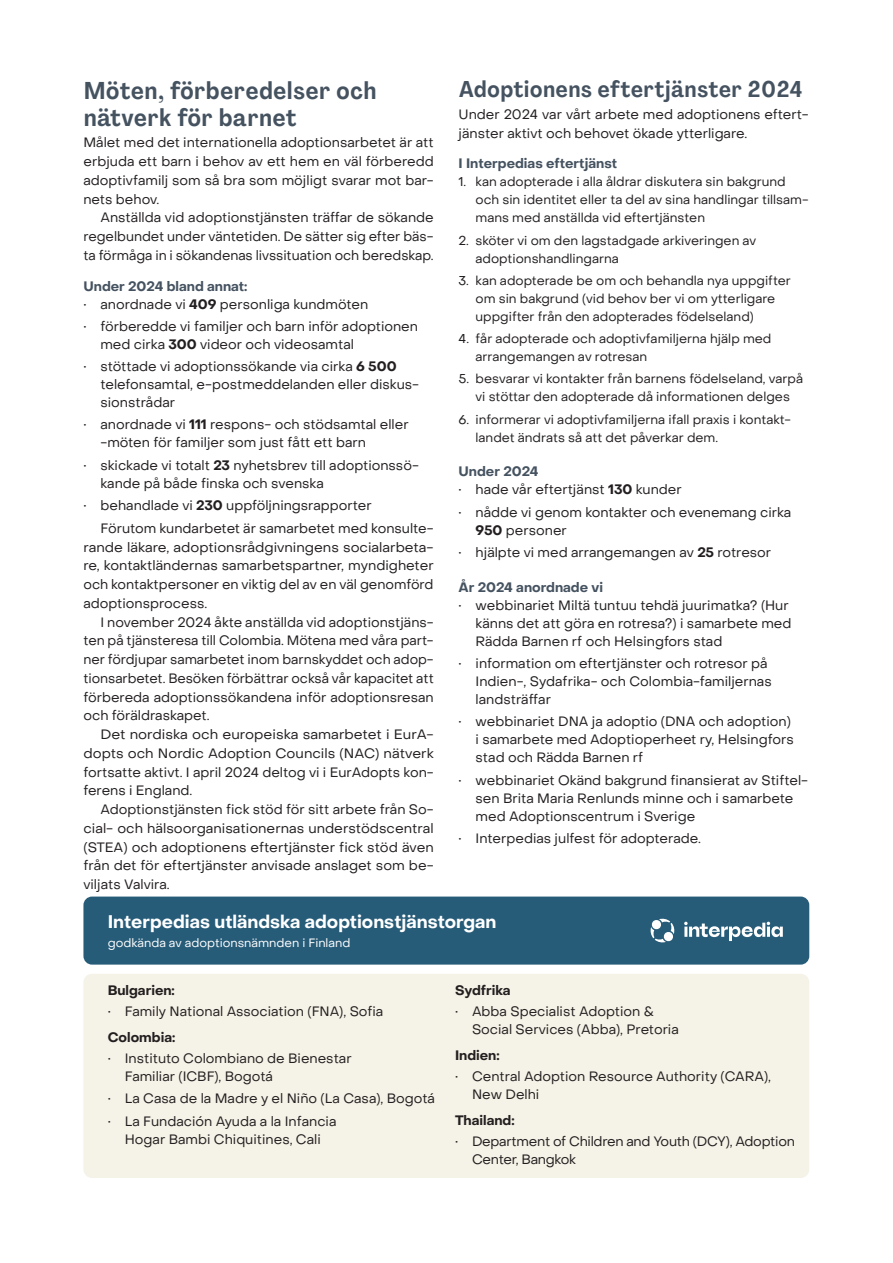
<style>
.page{position:relative;width:893px;height:1263px;background:#fff}
.page>*{position:absolute;margin:0;border:0;box-sizing:border-box;transform-origin:0 0}
.Väliotsikko{font:700 24px/27px "PP Agrandir Text";letter-spacing:-.02em;color:#455260}
.Väliotsikko-2{font:700 22.5px "PP Agrandir Text";letter-spacing:-.02em;color:#455260}
.iso_negaotsikko{font:700 18px "PP Object Sans";color:#fff}
.Leipis_FIN{font:13.5px/18px "PP Object Sans";color:#231f20}
.Leipis_1__para_FIN{font:13.5px/18.8px "PP Object Sans";color:#231f20;text-align:justify}
.Leipis_FIN-2{font:13.5px/18.8px "PP Object Sans";color:#231f20;text-align:justify;scale:1.04 1}
.Pieni_väliotsikko{font:700 13.5px "PP Object Sans";color:#455260}
.Leipis_FIN-3{font:13.5px/18px "PP Object Sans";letter-spacing:-.02em;color:#231f20}
.Boxin_väliotsikko{font:700 13.5px "PP Object Sans";color:#231f20}
.t1{font:12.75px/18px "PP Object Sans";color:#231f20}
.pieni_negaotsikko{font:12px "PP Object Sans";color:#fff}
.s1{font-weight:700}
</style>
<div class="page">
<div style="left:83px;top:974px;width:726px;height:204px;background:#f5f2e7;border-radius:9px"></div>
<div style="left:83px;top:896px;width:726px;height:68px;background:#275c79;border-radius:9px"></div>
<svg style="left:650px;top:918px;width:25px;height:25px"></svg>
<svg style="left:684px;top:922px;width:99px;height:19px"></svg>
<p class="Väliotsikko" style="left:83px;top:77px;width:295px">Möten, förberedelser och nätverk för barnet</p>
<p class="Leipis_1__para_FIN" style="left:83px;top:133px;width:352px">Målet med det internationella adoptionsarbetet är att erbjuda ett barn i behov av ett hem en väl förberedd adoptivfamilj som så bra som möjligt svarar mot bar&shy;nets behov.</p>
<p class="Leipis_FIN" style="left:83px;top:208px;width:352px;line-height:18.8px;text-align:justify;text-indent:17px">Anställda vid adoptionstjänsten träffar de sökande regelbundet under väntetiden. De sätter sig efter bäs&shy;ta förmåga in i sökandenas livssituation och beredskap.</p>
<p class="Pieni_väliotsikko" style="left:83px;top:278px;width:166px">Under 2024 bland annat:</p>
<p class="Leipis_FIN" style="left:83px;top:295px;width:286px">• anordnade vi <span class="s1">409</span> personliga kundmöten</p>
<p class="Leipis_FIN" style="left:100px;top:317px;width:319px;text-indent:-17px">• förberedde vi familjer och barn inför adoptionen med cirka <span class="s1">300</span> videor och videosamtal</p>
<p class="Leipis_FIN" style="left:100px;top:357px;width:320px;text-indent:-17px">• stöttade vi adoptionssökande via cirka <span class="s1">6 500 </span>telefonsamtal, e-postmeddelanden eller diskus&shy;sionstrådar</p>
<p class="Leipis_FIN" style="left:100px;top:416px;width:310px;text-indent:-17px">• anordnade vi <span class="s1">111</span> respons- och stödsamtal eller -möten för familjer som just fått ett barn</p>
<p class="Leipis_FIN" style="left:100px;top:456px;width:320px;text-indent:-17px">• skickade vi totalt <span class="s1">23</span> nyhetsbrev till adoptionssö&shy;kande på både finska och svenska</p>
<p class="Leipis_FIN" style="left:83px;top:496px;width:290px">• behandlade vi <span class="s1">230</span> uppföljningsrapporter</p>
<p class="Leipis_FIN" style="left:83px;top:519px;width:352px;line-height:18.8px;text-align:justify;text-indent:17px">Förutom kundarbetet är samarbetet med konsulte&shy;rande läkare, adoptionsrådgivningens socialarbeta&shy;re, kontaktländernas samarbetspartner, myndigheter och kontaktpersoner en viktig del av en väl genomförd adoptionsprocess.</p>
<p class="Leipis_FIN" style="left:83px;top:612px;width:352px;line-height:18.8px;text-align:justify;text-indent:17px">I november 2024 åkte anställda vid adoptionstjäns&shy;ten på tjänsteresa till Colombia. Mötena med våra part&shy;ner fördjupar samarbetet inom barnskyddet och adop&shy;tionsarbetet. Besöken förbättrar också vår kapacitet att förbereda adoptionssökandena inför adoptionsresan och föräldraskapet.</p>
<p class="Leipis_FIN-2" style="left:83px;top:725px;width:338px;text-indent:17px">Det nordiska och europeiska samarbetet i EurA&shy;dopts och Nordic Adoption Councils (NAC) nätverk fortsatte aktivt. I april 2024 deltog vi i EurAdopts kon&shy;ferens i England.</p>
<p class="Leipis_FIN" style="left:83px;top:800px;width:352px;line-height:18.8px;text-align:justify;text-indent:17px">Adoptionstjänsten fick stöd för sitt arbete från So&shy;cial- och hälsoorganisationernas understödscentral (STEA) och adoptionens eftertjänster fick stöd även från det för eftertjänster anvisade anslaget som be&shy;viljats Valvira.</p>
<p class="Väliotsikko-2" style="left:459px;top:75px;width:346px">Adoptionens eftertjänster 2024</p>
<p class="Leipis_1__para_FIN" style="left:459px;top:105px;width:352px">Under 2024 var vårt arbete med adoptionens eftert&shy;jänster aktivt och behovet ökade ytterligare.</p>
<p class="Pieni_väliotsikko" style="left:459px;top:155px;width:160px">I Interpedias eftertjänst</p>
<p class="t1" style="left:476px;top:173px;width:335px;text-indent:-17px">1. kan adopterade i alla åldrar diskutera sin bakgrund och sin identitet eller ta del av sina handlingar tillsam&shy;mans med anställda vid eftertjänsten</p>
<p class="t1" style="left:476px;top:231px;width:282px;text-indent:-17px">2. sköter vi om den lagstadgade arkiveringen av adoptionshandlingarna</p>
<p class="t1" style="left:476px;top:271px;width:317px;text-indent:-17px">3. kan adopterade be om och behandla nya uppgifter om sin bakgrund (vid behov ber vi om ytterligare uppgifter från den adopterades födelseland)</p>
<p class="t1" style="left:476px;top:330px;width:297px;text-indent:-17px">4. får adopterade och adoptivfamiljerna hjälp med arrangemangen av rotresan</p>
<p class="t1" style="left:459px;top:370px;width:346px;text-align:center">5. besvarar vi kontakter från barnens födelseland, varpå vi stöttar den adopterade då informationen delges</p>
<p class="t1" style="left:476px;top:410px;width:317px;text-indent:-17px">6. informerar vi adoptivfamiljerna ifall praxis i kontakt&shy;landet ändrats så att det påverkar dem.</p>
<p class="Pieni_väliotsikko" style="left:459px;top:463px;width:82px">Under 2024</p>
<p class="Leipis_FIN" style="left:459px;top:481px;width:225px">• hade vår eftertjänst <span class="s1">130</span> kunder</p>
<p class="Leipis_FIN" style="left:476px;top:503px;width:317px;text-indent:-17px">• nådde vi genom kontakter och evenemang cirka<br><span class="s1">950</span> personer</p>
<p class="Leipis_FIN" style="left:459px;top:543px;width:314px">• hjälpte vi med arrangemangen av <span class="s1">25</span> rotresor</p>
<p class="Pieni_väliotsikko" style="left:459px;top:579px;width:146px">År 2024 anordnade vi</p>
<p class="Leipis_FIN" style="left:476px;top:596px;width:317px;text-indent:-17px">• webbinariet Miltä tuntuu tehdä juurimatka? (Hur känns det att göra en rotresa?) i samarbete med<br>Rädda Barnen rf och Helsingfors stad</p>
<p class="Leipis_FIN" style="left:476px;top:654px;width:298px;text-indent:-17px">• information om eftertjänster och rotresor på<br>Indien-, Sydafrika- och Colombia-familjernas landsträffar</p>
<p class="Leipis_FIN" style="left:476px;top:713px;width:320px;text-indent:-17px">• webbinariet DNA ja adoptio (DNA och adoption) i samarbete med Adoptioperheet ry, Helsingfors stad och Rädda Barnen rf</p>
<p class="Leipis_FIN" style="left:476px;top:771px;width:334px;text-indent:-17px">• webbinariet Okänd bakgrund finansierat av Stiftel&shy;sen Brita Maria Renlunds minne och i samarbete med Adoptionscentrum i Sverige</p>
<p class="Leipis_FIN" style="left:459px;top:829px;width:244px">• Interpedias julfest för adopterade.</p>
<p class="iso_negaotsikko" style="left:108px;top:911px;width:390px">Interpedias utländska adoptionstjänstorgan</p>
<p class="pieni_negaotsikko" style="left:108px;top:936px;width:244px">godkända av adoptionsnämnden i Finland</p>
<p class="Boxin_väliotsikko" style="left:108px;top:982px;width:69px">Bulgarien:</p>
<p class="Leipis_FIN" style="left:108px;top:1002px;width:277px">• Family National Association (FNA), Sofia</p>
<p class="Boxin_väliotsikko" style="left:108px;top:1029px;width:69px">Colombia:</p>
<p class="Leipis_FIN" style="left:125px;top:1049px;width:228px;text-indent:-17px">• Instituto Colombiano de Bienestar<br>Familiar (ICBF), Bogotá</p>
<p class="Leipis_FIN" style="left:108px;top:1089px;width:329px">• La Casa de la Madre y el Niño (La Casa), Bogotá</p>
<p class="Leipis_FIN" style="left:108px;top:1112px;width:230px;text-align:center">• La Fundación Ayuda a la Infancia<br>Hogar Bambi Chiquitines, Cali</p>
<p class="Boxin_väliotsikko" style="left:455px;top:982px;width:57px">Sydfrika</p>
<p class="Leipis_FIN" style="left:472px;top:1002px;width:208px;text-indent:-17px">• Abba Specialist Adoption &amp;<br>Social Services (Abba), Pretoria</p>
<p class="Boxin_väliotsikko" style="left:455px;top:1047px;width:46px">Indien:</p>
<p class="Leipis_FIN" style="left:472px;top:1067px;width:301px;text-indent:-17px">• Central Adoption Resource Authority (CARA),<br>New Delhi</p>
<p class="Boxin_väliotsikko" style="left:455px;top:1112px;width:61px">Thailand:</p>
<p class="Leipis_FIN-3" style="left:472px;top:1132px;width:324px;text-indent:-17px">• Department of Children and Youth (DCY), Adoption<br>Center, Bangkok</p>
</div>
